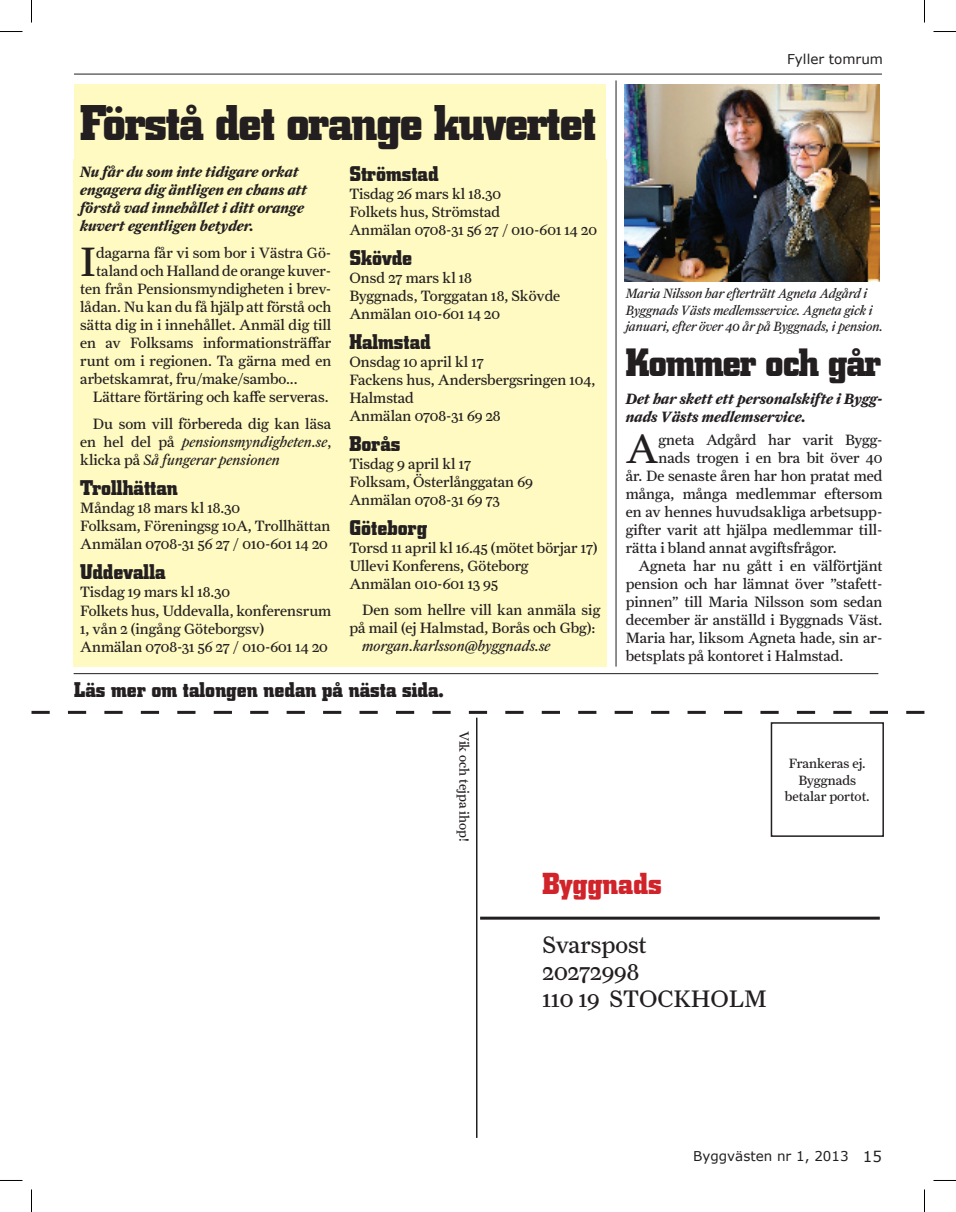
<style>
.page{position:relative;width:956px;height:1212px;background:#fff}
.page>*{position:absolute;margin:0;border:0;box-sizing:border-box;transform-origin:0 0}
.t1{font:700 49.5px "City BQ";letter-spacing:-.025em;color:#231f20}
.t2{font:41.1px "Farnham Text";color:#231f20}
.t3{font:700 39px "City BQ";letter-spacing:-.025em;color:#231f20}
.t4{font:700 30px "City BQ";color:#d1232a}
.t5{font:24px/27px "Farnham Text";color:#231f20}
.t6{font:700 21px "City BQ";color:#231f20}
.t7{font:15px/18px "Farnham Text";color:#231f20}
.t8{font:italic 700 15px/18px "Farnham Text";color:#231f20}
.t9{font:italic 15px "Farnham Text";color:#231f20}
.t10{font:italic 13.5px/16.5px "Farnham Text";letter-spacing:-.01em;color:#231f20}
.t11{font:13.5px/16.5px "Farnham Text";color:#231f20;text-align:center}
.t12{font:13.5px "Verdana";color:#231f20}
.s1{font-style:italic}
.s2{font-size:15px}
</style>
<div class="page">
<hr style="left:74px;top:74px;width:808px;height:1px;background:#231f20">
<hr style="left:74px;top:673px;width:804px;height:1px;background:#231f20">
<svg style="left:32px;top:710px;width:892px;height:3px"></svg>
<div style="left:771px;top:722px;width:113px;height:114px;border:2px solid #231f20"></div>
<hr style="left:476px;top:717px;width:1px;height:420px;background:#231f20">
<hr style="left:480px;top:916px;width:400px;height:3px;background:#231f20">
<hr style="left:616px;top:80px;width:1px;height:586px;background:#231f20">
<div style="left:74px;top:159px;width:533px;height:507px;background:#fffac1"></div>
<img style="left:625px;top:84px;width:255px;height:198px">
<div style="left:74px;top:84px;width:532px;height:75px;background:#fffac1"></div>
<svg style="left:0;top:31px;width:22px;height:1px"></svg>
<svg style="left:933px;top:31px;width:23px;height:1px"></svg>
<svg style="left:31px;top:0;width:1px;height:22px"></svg>
<svg style="left:31px;top:1189px;width:1px;height:22px"></svg>
<svg style="left:924px;top:0;width:1px;height:22px"></svg>
<svg style="left:924px;top:1189px;width:1px;height:22px"></svg>
<h1 class="t1" style="left:80px;top:94px;width:518px">Förstå det orange kuvertet</h1>
<p class="t8" style="left:80px;top:163px;width:228px">Nu får du som inte tidigare orkat engagera dig äntligen en chans att förstå vad innehållet i ditt orange kuvert egentligen betyder.</p>
<h2 class="t2" style="left:80px;top:237px;width:17px">I</h2>
<p class="t7" style="left:96px;top:244px;width:237px">dagarna får vi som bor i Västra Gö-</p>
<p class="t7" style="left:96px;top:262px;width:237px">taland och Halland de orange kuver-</p>
<p class="t7" style="left:80px;top:280px;width:253px">ten från Pensionsmyndigheten i brev-</p>
<p class="t7" style="left:80px;top:298px;width:253px">lådan. Nu kan du få hjälp att förstå och</p>
<p class="t7" style="left:80px;top:316px;width:253px">sätta dig in i innehållet. Anmäl dig till</p>
<p class="t7" style="left:80px;top:334px;width:253px">en av Folksams informationsträffar</p>
<p class="t7" style="left:80px;top:352px;width:253px">runt om i regionen. Ta gärna med en</p>
<p class="t7" style="left:80px;top:370px;width:219px">arbetskamrat, fru/make/sambo...</p>
<p class="t7" style="left:93px;top:388px;width:237px">Lättare förtäring och kaffe serveras.</p>
<p class="t7" style="left:80px;top:415px;width:253px;text-align:justify;text-indent:13px">Du som vill förbereda dig kan läsa en hel del på <span class="s1">pensionsmyndigheten.se</span>, klicka på <span class="s1">Så fungerar pensionen</span></p>
<h3 class="t6" style="left:80px;top:476px;width:99px">Trollhättan</h3>
<p class="t7" style="left:80px;top:499px;width:252px">Måndag 18 mars kl 18.30<br>Folksam, Föreningsg 10A, Trollhättan<br>Anmälan 0708-31 56 27 / 010-601 14 20</p>
<h3 class="t6" style="left:80px;top:560px;width:87px">Uddevalla</h3>
<p class="t7" style="left:80px;top:583px;width:253px">Tisdag 19 mars kl 18.30<br>Folkets hus, Uddevalla, konferensrum<br>1, vån 2 (ingång Göteborgsv)<br>Anmälan 0708-31 56 27 / 010-601 14 20</p>
<h3 class="t6" style="left:349px;top:161px;width:91px">Strömstad</h3>
<p class="t7" style="left:349px;top:184px;width:249px">Tisdag 26 mars kl 18.30<br>Folkets hus, Strömstad<br>Anmälan 0708-31 56 27 / 010-601 14 20</p>
<h3 class="t6" style="left:349px;top:245px;width:64px">Skövde</h3>
<p class="t7" style="left:349px;top:268px;width:212px">Onsd 27 mars kl 18<br>Byggnads, Torggatan 18, Skövde<br>Anmälan 010-601 14 20</p>
<h3 class="t6" style="left:349px;top:329px;width:83px">Halmstad</h3>
<p class="t7" style="left:349px;top:352px;width:248px">Onsdag 10 april kl 17<br>Fackens hus, Andersbergsringen 104,<br>Halmstad<br>Anmälan 0708-31 69 28</p>
<h3 class="t6" style="left:349px;top:431px;width:53px">Borås</h3>
<p class="t7" style="left:349px;top:454px;width:185px">Tisdag 9 april kl 17<br>Folksam, Österlånggatan 69<br>Anmälan 0708-31 69 73</p>
<h3 class="t6" style="left:349px;top:515px;width:79px">Göteborg</h3>
<p class="t7" style="left:349px;top:538px;width:250px">Torsd 11 april kl 16.45 (mötet börjar 17)<br>Ullevi Konferens, Göteborg<br>Anmälan 010-601 13 95</p>
<p class="t7" style="left:349px;top:600px;width:253px;text-indent:13px">Den som hellre vill kan anmäla sig på mail (ej Halmstad, Borås och Gbg):</p>
<p class="t9" style="left:362px;top:636px;width:190px">morgan.karlsson@byggnads.se</p>
<h3 class="t6" style="left:74px;top:677px;width:371px">Läs mer om talongen nedan på nästa sida.</h3>
<p class="t11" style="left:472px;top:730px;width:113px;rotate:90deg">Vik och tejpa ihop!</p>
<p class="t12" style="left:787px;top:51px;width:97px">Fyller tomrum</p>
<p class="t10" style="left:626px;top:285px;width:259px">Maria Nilsson har efterträtt Agneta Adgård i<br>Byggnads Västs medlemsservice. Agneta gick i januari, efter över 40 år på Byggnads, i pension.</p>
<h3 class="t3" style="left:626px;top:340px;width:257px">Kommer och går</h3>
<p class="t8" style="left:626px;top:389px;width:258px">Det har skett ett personalskifte i Bygg&shy;nads Västs medlemservice.</p>
<h2 class="t2" style="left:626px;top:423px;width:34px">A</h2>
<p class="t7" style="left:658px;top:430px;width:226px">gneta Adgård har varit Bygg-</p>
<p class="t7" style="left:658px;top:448px;width:226px">nads trogen i en bra bit över 40</p>
<p class="t7" style="left:626px;top:466px;width:258px">år. De senaste åren har hon pratat med</p>
<p class="t7" style="left:626px;top:484px;width:258px">många, många medlemmar eftersom</p>
<p class="t7" style="left:626px;top:502px;width:258px">en av hennes huvudsakliga arbetsupp-</p>
<p class="t7" style="left:626px;top:520px;width:258px">gifter varit att hjälpa medlemmar till-</p>
<p class="t7" style="left:626px;top:538px;width:212px">rätta i bland annat avgiftsfrågor.</p>
<p class="t7" style="left:638px;top:556px;width:245px">Agneta har nu gått i en välförtjänt</p>
<p class="t7" style="left:626px;top:574px;width:258px">pension och har lämnat över ”stafett-</p>
<p class="t7" style="left:626px;top:592px;width:258px">pinnen” till Maria Nilsson som sedan</p>
<p class="t7" style="left:626px;top:610px;width:258px">december är anställd i Byggnads Väst.</p>
<p class="t7" style="left:626px;top:628px;width:258px">Maria har, liksom Agneta hade, sin ar-</p>
<p class="t7" style="left:626px;top:646px;width:219px">betsplats på kontoret i Halmstad.</p>
<p class="t11" style="left:785px;top:755px;width:86px">Frankeras ej.<br>Byggnads betalar portot.</p>
<h3 class="t4" style="left:543px;top:866px;width:121px">Byggnads</h3>
<h3 class="t5" style="left:543px;top:930px;width:226px">Svarspost<br>20272998<br>110 19 STOCKHOLM</h3>
<p class="t12" style="left:693px;top:1147px;width:190px">Byggvästen nr 1, 2013 <span class="s2">15</span></p>
</div>
